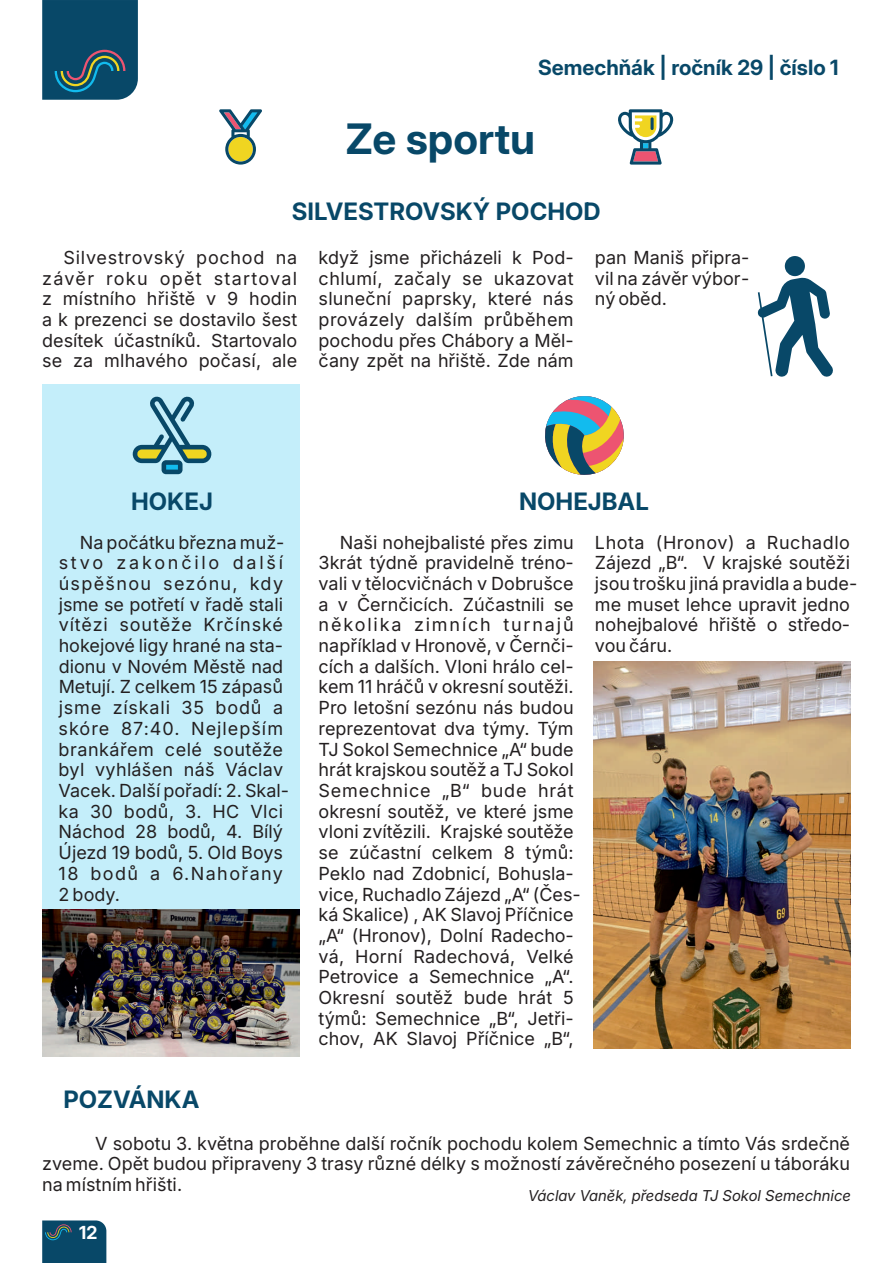
<style>
.page{position:relative;width:893px;height:1263px;background:#fff}
.page>*{position:absolute;margin:0;border:0;box-sizing:border-box;transform-origin:0 0}
.t1{font:700 42px "Inter 28 pt";color:#084868}
.t2{font:700 24px "Inter 18 pt";color:#084868}
.t3{font:700 21px "Inter 28 pt";color:#084868}
.t4{font:18px/20.7px "Inter";color:#231f20;text-align:justify}
.t5{font:700 18px "Inter 28 pt";color:#fff}
.t6{font:italic 15px "Inter 18 pt";color:#231f20}
</style>
<div class="page">
<svg style="left:42px;top:1220px;width:64px;height:43px;background:#124e6c"></svg>
<svg style="left:42px;top:0;width:96px;height:100px;background:#16506b"></svg>
<svg style="left:219px;top:109px;width:43px;height:56px"></svg>
<svg style="left:618px;top:109px;width:56px;height:56px"></svg>
<div style="left:785px;top:256px;width:20px;height:20px;background:#084868;border-radius:50%"></div>
<svg style="left:757px;top:277px;width:76px;height:100px"></svg>
<div style="left:42px;top:384px;width:258px;height:624px;background:#c4eefa"></div>
<img style="left:42px;top:909px;width:258px;height:147px">
<svg style="left:132px;top:396px;width:80px;height:78px"></svg>
<svg style="left:545px;top:396px;width:79px;height:79px"></svg>
<img style="left:594px;top:661px;width:256px;height:387px">
<p class="t3" style="left:538px;top:55px;width:302px">Semechňák | ročník 29 | číslo 1</p>
<h1 class="t1" style="left:346px;top:113px;width:191px">Ze sportu</h1>
<h2 class="t2" style="left:292px;top:197px;width:310px">SILVESTROVSKÝ POCHOD</h2>
<p class="t4" style="left:42px;top:247px;width:257px;text-indent:21px">Silvestrovský pochod na závěr roku opět startoval z místního hřiště v 9 hodin a k prezenci se dostavilo šest desítek účastníků. Startovalo se za mlhavého počasí, ale</p>
<p class="t4" style="left:319px;top:247px;width:257px">když jsme přicházeli k Pod&shy;chlumí, začaly se ukazovat sluneční paprsky, které nás provázely dalším průběhem pochodu přes Chábory a Měl&shy;čany zpět na hřiště. Zde nám</p>
<p class="t4" style="left:595px;top:247px;width:156px">pan Maniš připra&shy;vil na závěr výbor&shy;ný oběd.</p>
<h2 class="t2" style="left:131px;top:487px;width:83px">HOKEJ</h2>
<p class="t4" style="left:59px;top:532px;width:232px;text-align:left;text-indent:21px">Na počátku března muž&shy;stvo zakončilo další úspěšnou sezónu, kdy jsme se potřetí v řadě stali vítězi soutěže Krčínské hokejové ligy hrané na sta&shy;dionu v Novém Městě nad<br>Metují. Z celkem 15 zápasů jsme získali 35 bodů a skóre 87:40. Nejlepším brankářem celé soutěže byl vyhlášen náš Václav<br>Vacek. Další pořadí: 2. Skal&shy;ka 30 bodů, 3. HC Vlci<br>Náchod 28 bodů, 4. Bílý<br>Újezd 19 bodů, 5. Old Boys<br>18 bodů a 6.Nahořany<br>2 body.</p>
<h2 class="t2" style="left:519px;top:487px;width:131px">NOHEJBAL</h2>
<p class="t4" style="left:319px;top:532px;width:264px;text-align:left;text-indent:21px">Naši nohejbalisté přes zimu<br>3krát týdně pravidelně tréno&shy;vali v tělocvičnách v Dobrušce a v Černčicích. Zúčastnili se několika zimních turnajů například v Hronově, v Černči&shy;cích a dalších. Vloni hrálo cel&shy;kem 11 hráčů v okresní soutěži.<br>Pro letošní sezónu nás budou reprezentovat dva týmy. Tým<br>TJ Sokol Semechnice „A“ bude hrát krajskou soutěž a TJ Sokol<br>Semechnice „B“ bude hrát okresní soutěž, ve které jsme vloni zvítězili. Krajské soutěže se zúčastní celkem 8 týmů:<br>Peklo nad Zdobnicí, Bohusla&shy;vice, Ruchadlo Zájezd „A“ (Čes&shy;ká Skalice) , AK Slavoj Příčnice „A“ (Hronov), Dolní Radecho&shy;vá, Horní Radechová, Velké<br>Petrovice a Semechnice „A“.<br>Okresní soutěž bude hrát 5 týmů: Semechnice „B“, Jetři&shy;chov, AK Slavoj Příčnice „B“,</p>
<p class="t4" style="left:595px;top:532px;width:264px;text-align:left">Lhota (Hronov) a Ruchadlo<br>Zájezd „B“. V krajské soutěži jsou trošku jiná pravidla a bude&shy;me muset lehce upravit jedno nohejbalové hřiště o středo&shy;vou čáru.</p>
<h2 class="t2" style="left:63px;top:1085px;width:137px">POZVÁNKA</h2>
<p class="t4" style="left:42px;top:1133px;width:809px;text-indent:53px">V sobotu 3. května proběhne další ročník pochodu kolem Semechnic a tímto Vás srdečně zveme. Opět budou připraveny 3 trasy různé délky s možností závěrečného posezení u táboráku na místním hřišti.</p>
<p class="t6" style="left:528px;top:1186px;width:324px">Václav Vaněk, předseda TJ Sokol Semechnice</p>
<p class="t5" style="left:79px;top:1221px;width:20px">12</p>
</div>
